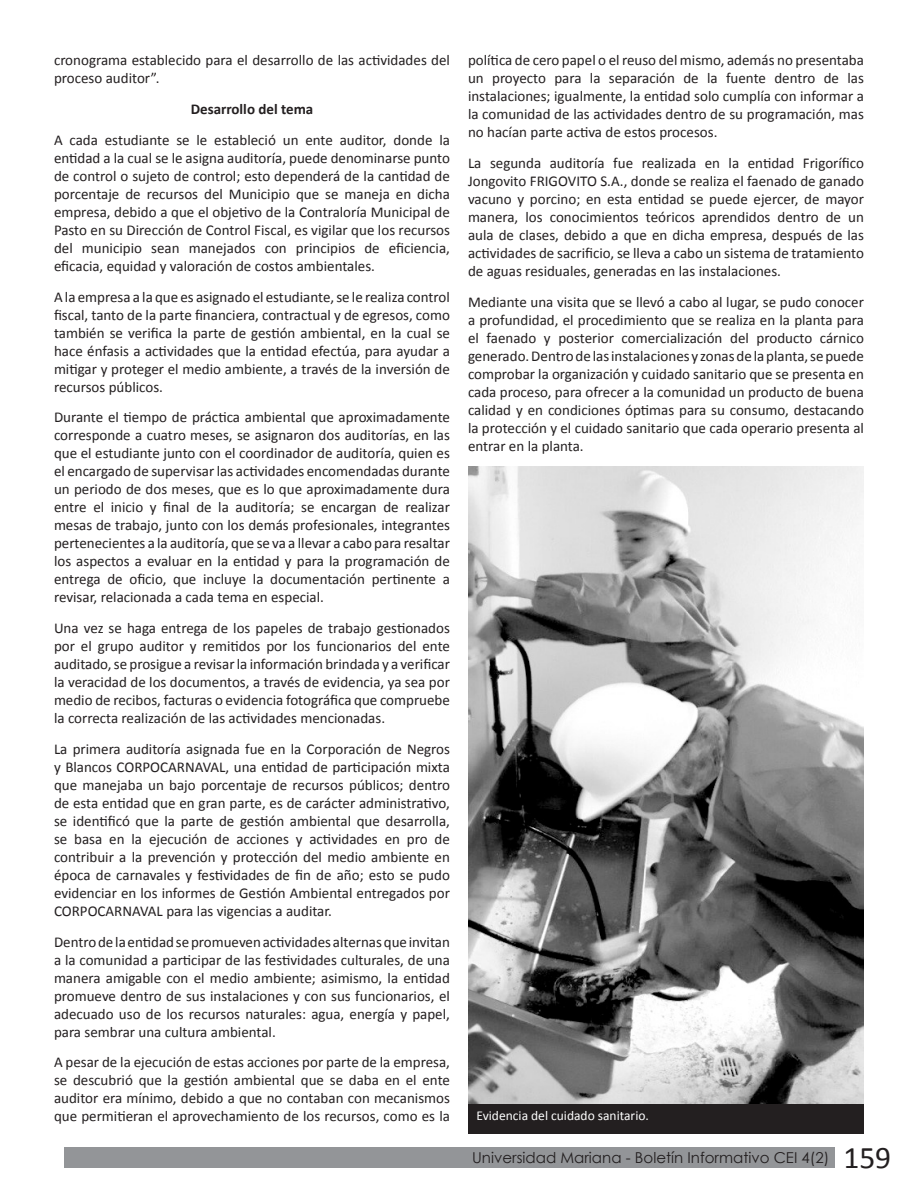
<style>
.page{position:relative;width:918px;height:1188px;background:#fff}
.page>*{position:absolute;margin:0;border:0;box-sizing:border-box;transform-origin:0 0}
.No_Spacing{font:15px/18px "Calibri";color:#231f20;text-align:justify}
.t1{font:15px "Century Gothic";color:#231f20}
.No_Spacing-2{font:700 15px "Calibri";color:#231f20}
.No_Spacing-3{font:13.5px "Calibri";color:#fff}
.s1{font-family:"Calibri";font-size:31.5px}
</style>
<div class="page">
<div style="left:64px;top:1148px;width:770px;height:20px;background:#939598"></div>
<div style="left:468px;top:1103px;width:396px;height:31px;background:#231f20"></div>
<img style="left:468px;top:467px;width:396px;height:637px">
<p class="No_Spacing" style="left:54px;top:51px;width:397px">cronograma establecido para el desarrollo de las actividades del proceso auditor”.</p>
<p class="No_Spacing-2" style="left:191px;top:99px;width:124px">Desarrollo del tema</p>
<p class="No_Spacing" style="left:54px;top:131px;width:398px">A cada estudiante se le estableció un ente auditor, donde la entidad a la cual se le asigna auditoría, puede denominarse punto de control o sujeto de control; esto dependerá de la cantidad de porcentaje de recursos del Municipio que se maneja en dicha empresa, debido a que el objetivo de la Contraloría Municipal de Pasto en su Dirección de Control Fiscal, es vigilar que los recursos del municipio sean manejados con principios de eficiencia, eficacia, equidad y valoración de costos ambientales.</p>
<p class="No_Spacing" style="left:54px;top:288px;width:398px">A la empresa a la que es asignado el estudiante, se le realiza control fiscal, tanto de la parte financiera, contractual y de egresos, como también se verifica la parte de gestión ambiental, en la cual se hace énfasis a actividades que la entidad efectúa, para ayudar a mitigar y proteger el medio ambiente, a través de la inversión de recursos públicos.</p>
<p class="No_Spacing" style="left:54px;top:408px;width:398px">Durante el tiempo de práctica ambiental que aproximadamente corresponde a cuatro meses, se asignaron dos auditorías, en las que el estudiante junto con el coordinador de auditoría, quien es el encargado de supervisar las actividades encomendadas durante un periodo de dos meses, que es lo que aproximadamente dura entre el inicio y final de la auditoría; se encargan de realizar mesas de trabajo, junto con los demás profesionales, integrantes pertenecientes a la auditoría, que se va a llevar a cabo para resaltar los aspectos a evaluar en la entidad y para la programación de entrega de oficio, que incluye la documentación pertinente a revisar, relacionada a cada tema en especial.</p>
<p class="No_Spacing" style="left:54px;top:619px;width:397px">Una vez se haga entrega de los papeles de trabajo gestionados por el grupo auditor y remitidos por los funcionarios del ente auditado, se prosigue a revisar la información brindada y a verificar la veracidad de los documentos, a través de evidencia, ya sea por medio de recibos, facturas o evidencia fotográfica que compruebe la correcta realización de las actividades mencionadas.</p>
<p class="No_Spacing" style="left:54px;top:740px;width:398px">La primera auditoría asignada fue en la Corporación de Negros y Blancos CORPOCARNAVAL, una entidad de participación mixta que manejaba un bajo porcentaje de recursos públicos; dentro de esta entidad que en gran parte, es de carácter administrativo, se identificó que la parte de gestión ambiental que desarrolla, se basa en la ejecución de acciones y actividades en pro de contribuir a la prevención y protección del medio ambiente en época de carnavales y festividades de fin de año; esto se pudo evidenciar en los informes de Gestión Ambiental entregados por CORPOCARNAVAL para las vigencias a auditar.</p>
<p class="No_Spacing" style="left:54px;top:933px;width:397px">Dentro de la entidad se promueven actividades alternas que invitan a la comunidad a participar de las festividades culturales, de una manera amigable con el medio ambiente; asimismo, la entidad promueve dentro de sus instalaciones y con sus funcionarios, el adecuado uso de los recursos naturales: agua, energía y papel, para sembrar una cultura ambiental.</p>
<p class="No_Spacing" style="left:54px;top:1053px;width:398px">A pesar de la ejecución de estas acciones por parte de la empresa, se descubrió que la gestión ambiental que se daba en el ente auditor era mínimo, debido a que no contaban con mecanismos que permitieran el aprovechamiento de los recursos, como es la</p>
<p class="No_Spacing" style="left:468px;top:51px;width:397px">política de cero papel o el reuso del mismo, además no presentaba un proyecto para la separación de la fuente dentro de las instalaciones; igualmente, la entidad solo cumplía con informar a la comunidad de las actividades dentro de su programación, mas no hacían parte activa de estos procesos.</p>
<p class="No_Spacing" style="left:468px;top:154px;width:397px">La segunda auditoría fue realizada en la entidad Frigorífico Jongovito FRIGOVITO S.A., donde se realiza el faenado de ganado vacuno y porcino; en esta entidad se puede ejercer, de mayor manera, los conocimientos teóricos aprendidos dentro de un aula de clases, debido a que en dicha empresa, después de las actividades de sacrificio, se lleva a cabo un sistema de tratamiento de aguas residuales, generadas en las instalaciones.</p>
<p class="No_Spacing" style="left:468px;top:293px;width:398px">Mediante una visita que se llevó a cabo al lugar, se pudo conocer a profundidad, el procedimiento que se realiza en la planta para el faenado y posterior comercialización del producto cárnico generado. Dentro de las instalaciones y zonas de la planta, se puede comprobar la organización y cuidado sanitario que se presenta en cada proceso, para ofrecer a la comunidad un producto de buena calidad y en condiciones óptimas para su consumo, destacando la protección y el cuidado sanitario que cada operario presenta al entrar en la planta.</p>
<p class="No_Spacing-3" style="left:477px;top:1107px;width:174px">Evidencia del cuidado sanitario.</p>
<p class="t1" style="left:472px;top:1147px;width:421px">Universidad Mariana - Boletín Informativo CEI 4(2) <span class="s1">159</span></p>
</div>
